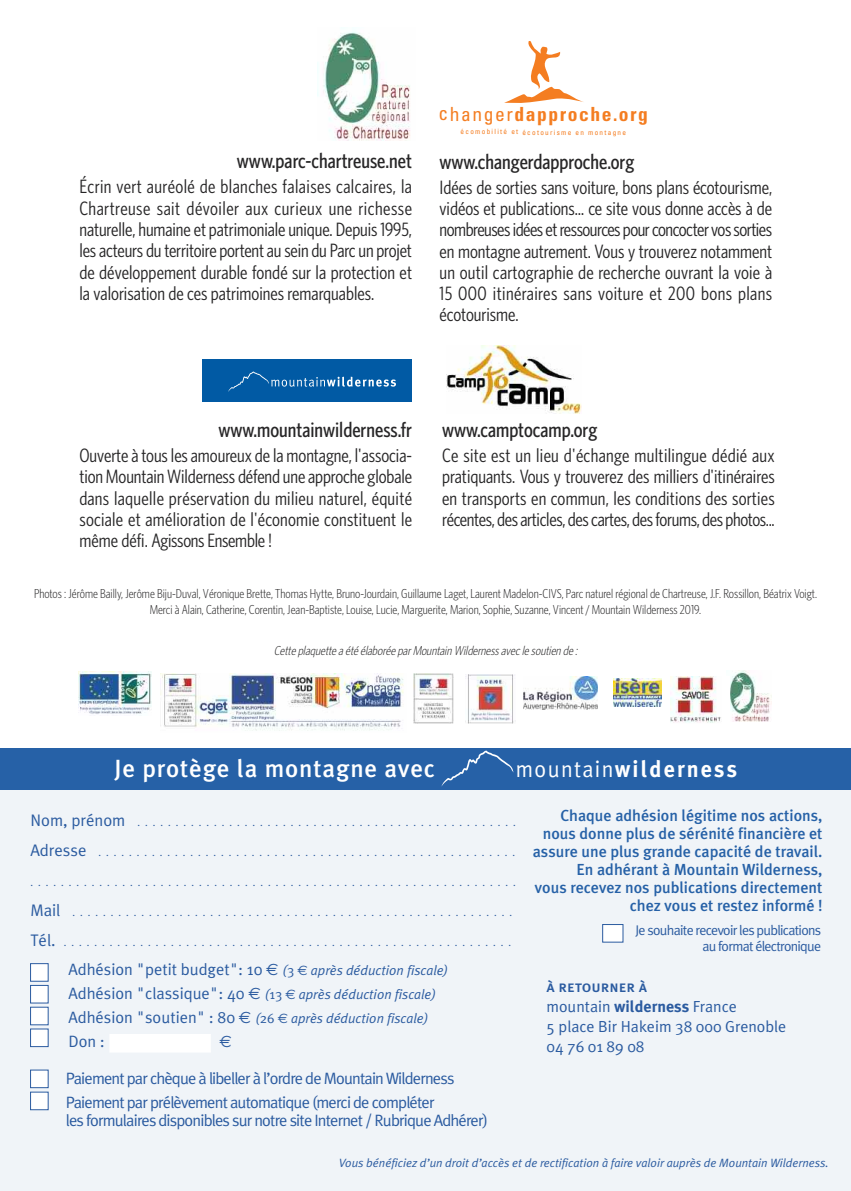
<style>
.page{position:relative;width:851px;height:1191px;background:#fff}
.page>*{position:absolute;margin:0;border:0;box-sizing:border-box;transform-origin:0 0}
.t1{font:500 24.8px "Meta Plus";letter-spacing:.035em;color:#fff}
.t2{font:700 23.2px "Meta Plus";letter-spacing:.095em;color:#fff;scale:.95 1}
.t3{font:500 condensed 21.2px "Whitney HTF";color:#272627}
.t4{font:700 condensed 19.6px "Univers LT Std";letter-spacing:.075em;color:#f47d21}
.t5{font:condensed 19.4px/21.2px "Whitney HTF";color:#272627;text-align:justify}
.t6{font:16.4px/24px "Meta Plus Normal";letter-spacing:-.05em;color:#2b5ba0}
.t7{font:16.4px "Meta Plus Normal";color:#2b5ba0}
.t8{font:16.4px "Euro Sans";color:#2b5ba0}
.t9{font:500 16px/18px "Meta Plus";color:#2661a7;text-align:right}
.t10{font:16px/20px "Meta Plus Normal";color:#2b5ba0}
.t11{font:16px "Meta Plus Medium Caps";color:#2b5ba0}
.t12{font:14px/16px "Meta Plus Normal";letter-spacing:-.05em;color:#2b5ba0;text-align:right}
.t13{font:italic 13.6px/23.8px "Meta Plus Normal";color:#2b5ba0}
.t14{font:300 condensed 13px/16px "Whitney HTF";color:#272627;text-align:center}
.t15{font:italic 300 condensed 13px "Whitney HTF";color:#272627}
.t16{font:italic 12px "Meta Plus Normal";color:#2b5ba0}
.t17{font:10px "Meta Plus Normal";color:#2b5ba0}
.t18{font:condensed 7.2px "Univers LT Std";letter-spacing:.175em;color:#f47d21}
.s1{font-weight:400}
.s2{font-family:"Meta Plus Normal";font-weight:400}
.s3{font-size:16.8px}
.s4{font-family:"Euro Sans"}
.s5{font-style:italic;font-size:13.6px}
.s6{font-size:13.6px}
.s7{font-family:"Euro Sans";font-size:13.6px}
.s8{font-style:normal;font-size:16.4px}
.s9{font-family:"Euro Sans";font-style:normal;font-size:16.4px}
.s10{font-style:normal}
.s11{font-family:"Euro Sans";font-style:normal}
.s12{font-family:"Meta Plus";font-weight:700}
</style>
<div class="page">
<img style="left:730px;top:670px;width:40px;height:51px">
<svg style="left:78px;top:671px;width:74px;height:1px"></svg>
<img style="left:78px;top:672px;width:74px;height:42px">
<img style="left:413px;top:673px;width:40px;height:51px">
<img style="left:523px;top:676px;width:74px;height:33px">
<img style="left:465px;top:674px;width:50px;height:50px">
<svg style="left:613px;top:678px;width:49px;height:29px"></svg>
<img style="left:613px;top:678px;width:48px;height:28px">
<img style="left:670px;top:676px;width:51px;height:47px">
<img style="left:161px;top:673px;width:243px;height:58px">
<img style="left:317px;top:27px;width:93px;height:113px">
<svg style="left:504px;top:41px;width:79px;height:62px"></svg>
<div style="left:0;top:748px;width:850px;height:443px;background:#f0f4f8"></div>
<div style="left:110px;top:1034px;width:100px;height:17px;background:#fff"></div>
<div style="left:110px;top:1034px;width:100px;height:18px;border:1px solid #fff"></div>
<div style="left:31px;top:964px;width:17px;height:17px;background:#fff"></div>
<div style="left:30px;top:963px;width:18px;height:18px;border:1px solid #2b5ba0"></div>
<div style="left:31px;top:985px;width:17px;height:17px;background:#fff"></div>
<div style="left:30px;top:985px;width:18px;height:18px;border:1px solid #2b5ba0"></div>
<div style="left:31px;top:1007px;width:17px;height:17px;background:#fff"></div>
<div style="left:30px;top:1007px;width:18px;height:18px;border:1px solid #2b5ba0"></div>
<div style="left:31px;top:1029px;width:17px;height:17px;background:#fff"></div>
<div style="left:31px;top:1070px;width:17px;height:17px;background:#fff"></div>
<div style="left:30px;top:1069px;width:18px;height:19px;border:1px solid #2b5ba0"></div>
<div style="left:31px;top:1092px;width:17px;height:17px;background:#fff"></div>
<div style="left:30px;top:1091px;width:18px;height:19px;border:1px solid #2b5ba0"></div>
<div style="left:0;top:748px;width:850px;height:42px;background:#2661a7"></div>
<svg style="left:441px;top:750px;width:73px;height:36px"></svg>
<div style="left:602px;top:924px;width:20px;height:18px;background:#fff"></div>
<div style="left:602px;top:924px;width:21px;height:18px;border:1px solid #2b5ba0"></div>
<img style="left:446px;top:346px;width:135px;height:67px">
<div style="left:202px;top:359px;width:209px;height:43px;background:#015aa4"></div>
<svg style="left:228px;top:371px;width:168px;height:21px"></svg>
<p class="t3" style="left:237px;top:149px;width:176px">www.parc-chartreuse.net</p>
<p class="t5" style="left:79px;top:176px;width:334px">Écrin vert auréolé de blanches falaises calcaires, la Chartreuse sait dévoiler aux curieux une richesse naturelle,humaineet patrimonialeunique. Depuis1995, lesacteurs duterritoire portentausein du Parcun projet de développement durable fondé sur la protection et la valorisation de ces patrimoines remarquables.</p>
<p class="t4" style="left:438px;top:107px;width:211px"><span class="s1">changer</span>dapproche.org</p>
<p class="t18" style="left:460px;top:129px;width:167px">écomobilité et écotourisme en montagne</p>
<p class="t3" style="left:439px;top:149px;width:196px">www.changerdapproche.org</p>
<p class="t5" style="left:439px;top:176px;width:334px">Idées de sorties sans voiture, bons plans écotourisme, vidéos et publications… ce site vous donne accès à de nombreusesidéesetressources pourconcoctervossorties en montagne autrement. Vous y trouverez notamment un outil cartographie de recherche ouvrant la voie à 15 000 itinéraires sans voiture et 200 bons plans écotourisme.</p>
<p class="t3" style="left:218px;top:417px;width:195px">www.mountainwilderness.fr</p>
<p class="t5" style="left:79px;top:445px;width:334px">Ouverteàtouslesamoureux delamontagne, l'associa&shy;tionMountain Wilderness défend uneapproche globale dans laquelle préservation du milieu naturel, équité sociale et amélioration de l'économie constituent le même défi. Agissons Ensemble !</p>
<p class="t3" style="left:442px;top:417px;width:157px">www.camptocamp.org</p>
<p class="t5" style="left:442px;top:445px;width:334px">Ce site est un lieu d'échange multilingue dédié aux pratiquants. Vous y trouverez des milliers d'itinéraires en transports en commun, les conditions des sorties récentes, desarticles, descartes, desforums, des photos...</p>
<p class="t14" style="left:34px;top:585px;width:784px">Photos : Jérôme Bailly, Jerôme Biju-Duval, Véronique Brette, Thomas Hytte, Bruno-Jourdain, Guillaume Laget, Laurent Madelon-CIVS, Parc naturel régional de Chartreuse, J.F. Rossillon, Béatrix Voigt.<br>Merci à Alain, Catherine, Corentin, Jean-Baptiste, Louise, Lucie, Marguerite, Marion, Sophie, Suzanne, Vincent / Mountain Wilderness 2019.</p>
<p class="t15" style="left:274px;top:643px;width:307px">Cette plaquette a été élaborée par Mountain Wilderness avec le soutien de :</p>
<p class="t1" style="left:114px;top:754px;width:322px">Je protège la montagne avec</p>
<p class="t2" style="left:516px;top:755px;width:234px"><span class="s2">mountain</span>wilderness</p>
<p class="t17" style="left:30px;top:816px;width:487px"><span class="s3">Nom,prénom</span> ..................................................</p>
<p class="t17" style="left:30px;top:846px;width:486px"><span class="s3">Adresse</span> .......................................................</p>
<p class="t17" style="left:30px;top:876px;width:487px">................................................................</p>
<p class="t17" style="left:30px;top:906px;width:483px"><span class="s3">Mail</span> ..........................................................</p>
<p class="t17" style="left:30px;top:936px;width:482px"><span class="s3">Tél.</span> ...........................................................</p>
<p class="t7" style="left:68px;top:960px;width:381px">Adhésion "petit budget": 10 <span class="s4">€</span> <span class="s5">(</span><span class="s6">3</span> <span class="s7">€</span> <span class="s5">après déduction fiscale)</span></p>
<p class="t13" style="left:68px;top:982px;width:369px"><span class="s8">Adhésion "classique": 40</span> <span class="s9">€</span> (<span class="s10">13</span> <span class="s11">€</span> après déduction fiscale)<br><span class="s8">Adhésion "soutien" : 80</span> <span class="s9">€</span> (<span class="s10">26</span> <span class="s11">€</span> après déduction fiscale)</p>
<p class="t6" style="left:68px;top:1029px;width:38px">Don :</p>
<p class="t8" style="left:219px;top:1031px;width:14px">€</p>
<p class="t6" style="left:66px;top:1066px;width:390px">Paiement par chèque à libeller à l’ordre de MountainWilderness<br>Paiement par prélèvement automatique (merci de compléter</p>
<p class="t6" style="left:66px;top:1108px;width:423px">les formulaires disponibles sur notre site Internet / Rubrique Adhérer)</p>
<p class="t9" style="left:532px;top:806px;width:291px">Chaque adhésion légitime nos actions, nous donne plus de sérénité financière et assure une plus grande capacité de travail.<br>En adhérant à Mountain Wilderness,<br>vous recevez nos publications directement chez vous et restez informé !</p>
<p class="t12" style="left:635px;top:922px;width:187px">Je souhaite recevoir les publications au format électronique</p>
<p class="t11" style="left:546px;top:977px;width:102px">à retourner à</p>
<p class="t10" style="left:546px;top:996px;width:241px">mountain <span class="s12">wilderness</span> France<br>5 place Bir Hakeim 38 000 Grenoble<br>04 76 01 89 08</p>
<p class="t16" style="left:339px;top:1155px;width:491px">Vous bénéficiez d’un droit d’accès et de rectification à faire valoir auprès de Mountain Wilderness.</p>
</div>
